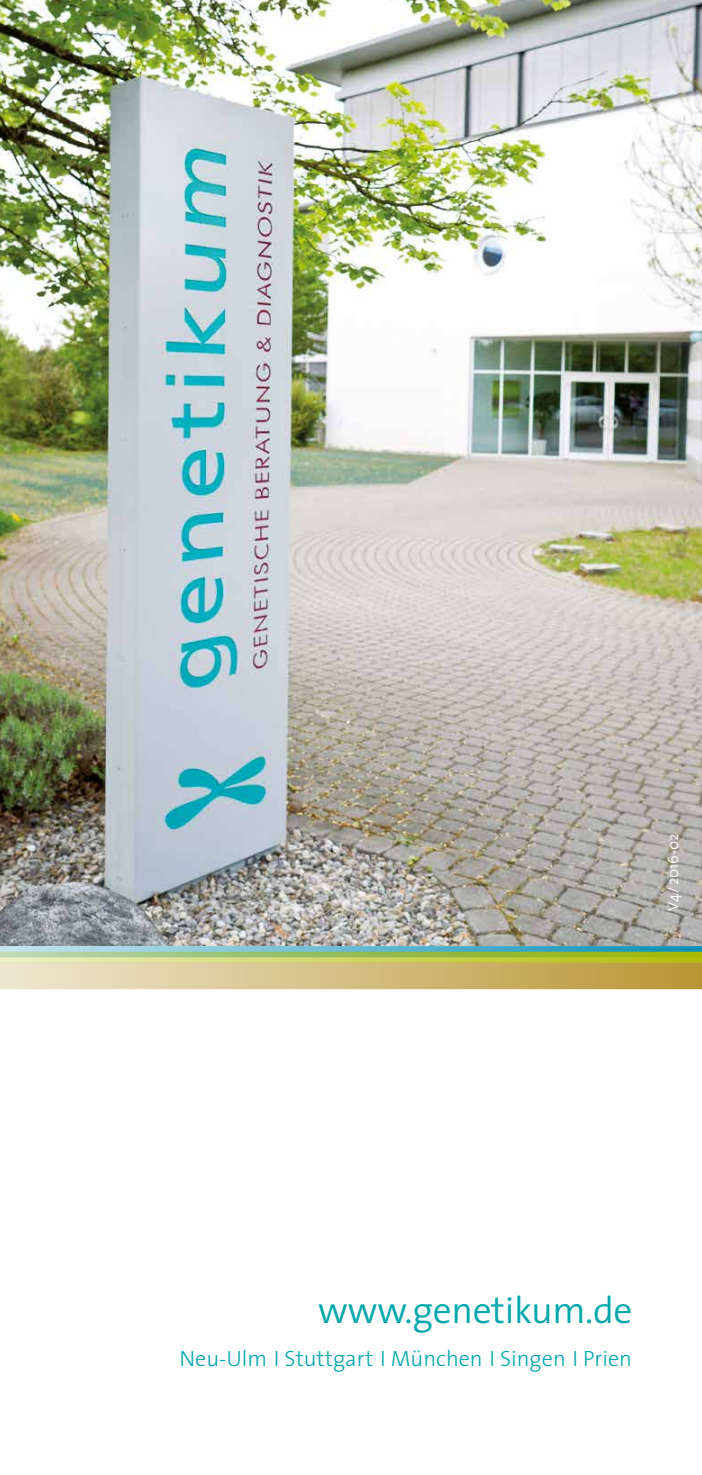
<style>
.page{position:relative;width:702px;height:1475px;background:#fff}
.page>*{position:absolute;margin:0;border:0;box-sizing:border-box;transform-origin:0 0}
.t1{font:300 37.5px "The Sans";letter-spacing:-.01em;color:#00a7ab}
.t2{font:300 22.25px "The Sans";color:#00a7ab}
.t3{font:300 15px "The Sans";letter-spacing:-.01em;color:#fff}
</style>
<div class="page">
<img style="left:0;top:0;width:702px;height:945px">
<svg style="left:0;top:945px;width:702px;height:44px;background:#bdc084"></svg>
<p class="t3" style="left:660px;top:910px;width:78px;rotate:-90deg">V4/2016-02</p>
<h1 class="t1" style="left:318px;top:1279px;width:316px">www.genetikum.de</h1>
<p class="t2" style="left:179px;top:1339px;width:454px">Neu-Ulm I Stuttgart I München I Singen I Prien</p>
</div>
